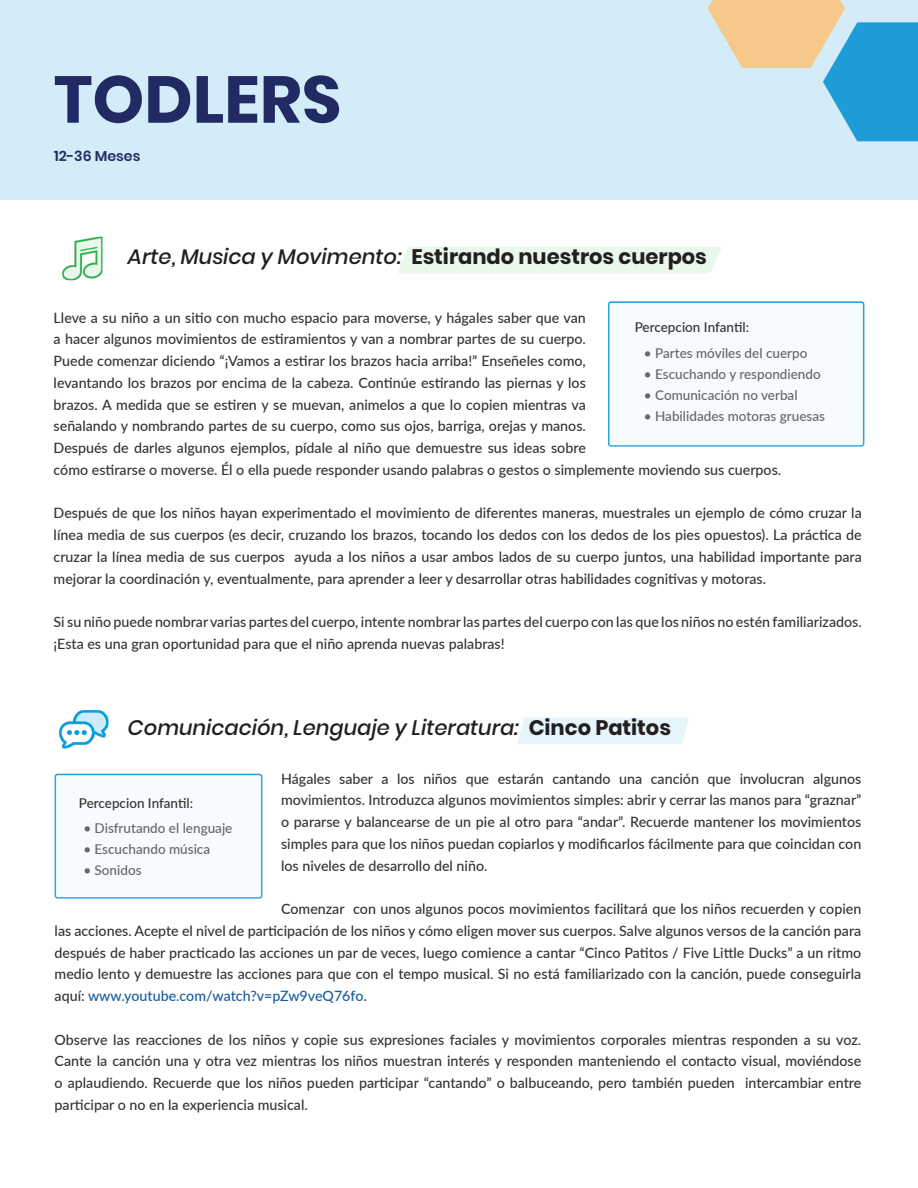
<style>
.page{position:relative;width:918px;height:1188px;background:#fff}
.page>*{position:absolute;margin:0;border:0;box-sizing:border-box;transform-origin:0 0}
.t1{font:700 66px "Poppins";color:#222a64}
.t2{font:700 21px "Poppins";color:#231f20}
.t3{font:italic 500 21px "Poppins";color:#231f20}
.t4{font:500 14.25px/21.8px "Lato";color:#333;text-align:justify}
.t5{font:600 14.25px "Poppins";color:#232c64}
.t6{font:500 13.5px "Lato";color:#656666}
.t7{font:500 13.5px "Lato";color:#323332}
.s1{font-weight:500;font-style:italic}
.s2{font-weight:700;font-style:normal}
.s3{color:#175d9e}
</style>
<div class="page">
<div style="left:0;top:0;width:918px;height:200px;background:#d4ecf7"></div>
<svg style="left:708px;top:0;width:210px;height:141px"></svg>
<div style="left:398px;top:247px;width:323px;height:26px;background:#eaf8ec"></div>
<div style="left:518px;top:718px;width:171px;height:26px;background:#e6f5fc"></div>
<div style="left:609px;top:303px;width:255px;height:144px;background:#f6fbfd;border-radius:2px"></div>
<div style="left:55px;top:775px;width:207px;height:124px;background:#f6fbfd;border-radius:2px"></div>
<img style="left:62px;top:237px;width:41px;height:43px">
<img style="left:59px;top:710px;width:50px;height:39px">
<h1 class="t1" style="left:54px;top:61px;width:289px">TODLERS</h1>
<p class="t5" style="left:54px;top:148px;width:88px">12-36 Meses</p>
<h2 class="t2" style="left:128px;top:244px;width:581px"><span class="s1">Arte, Musica y Movimento:</span> Estirando nuestros cuerpos</h2>
<p class="t4" style="left:54px;top:306px;width:729px;text-align:left">Lleve a su niño a un sitio con mucho espacio para moverse, y hágales saber que van<br>a hacer algunos movimientos de estiramientos y van a nombrar partes de su cuerpo.<br>Puede comenzar diciendo “¡Vamos a estirar los brazos hacia arriba!” Enseñeles como,<br>levantando los brazos por encima de la cabeza. Continúe estirando las piernas y los<br>brazos. A medida que se estiren y se muevan, animelos a que lo copien mientras va<br>señalando y nombrando partes de su cuerpo, como sus ojos, barriga, orejas y manos.<br>Después de darles algunos ejemplos, pídale al niño que demuestre sus ideas sobre<br>cómo estirarse o moverse. Él o ella puede responder usando palabras o gestos o simplemente moviendo sus cuerpos.</p>
<p class="t4" style="left:54px;top:502px;width:810px">Después de que los niños hayan experimentado el movimiento de diferentes maneras, muestrales un ejemplo de cómo cruzar la línea media de sus cuerpos (es decir, cruzando los brazos, tocando los dedos con los dedos de los pies opuestos). La práctica de cruzar la línea media de sus cuerpos ayuda a los niños a usar ambos lados de su cuerpo juntos, una habilidad importante para mejorar la coordinación y, eventualmente, para aprender a leer y desarrollar otras habilidades cognitivas y motoras.</p>
<p class="t4" style="left:54px;top:610px;width:810px">Si su niño puede nombrar varias partes del cuerpo, intente nombrar las partes del cuerpo con las que los niños no estén familiarizados. ¡Esta es una gran oportunidad para que el niño aprenda nuevas palabras!</p>
<p class="t7" style="left:635px;top:317px;width:116px">Percepcion Infantil:</p>
<p class="t6" style="left:644px;top:343px;width:165px">• Partes móviles del cuerpo</p>
<p class="t6" style="left:644px;top:364px;width:178px">• Escuchando y respondiendo</p>
<p class="t6" style="left:644px;top:385px;width:155px">• Comunicación no verbal</p>
<p class="t6" style="left:644px;top:406px;width:183px">• Habilidades motoras gruesas</p>
<h2 class="t3" style="left:128px;top:715px;width:545px">Comunicación, Lenguaje y Literatura: <span class="s2">Cinco Patitos</span></h2>
<p class="t4" style="left:281px;top:767px;width:582px">Hágales saber a los niños que estarán cantando una canción que involucran algunos movimientos. Introduzca algunos movimientos simples: abrir y cerrar las manos para “graznar” o pararse y balancearse de un pie al otro para “andar”. Recuerde mantener los movimientos simples para que los niños puedan copiarlos y modificarlos fácilmente para que coincidan con los niveles de desarrollo del niño.</p>
<p class="t4" style="left:55px;top:898px;width:808px;text-indent:227px">Comenzar con unos algunos pocos movimientos facilitará que los niños recuerden y copien las acciones. Acepte el nivel de participación de los niños y cómo eligen mover sus cuerpos. Salve algunos versos de la canción para después de haber practicado las acciones un par de veces, luego comience a cantar “Cinco Patitos / Five Little Ducks” a un ritmo medio lento y demuestre las acciones para que con el tempo musical. Si no está familiarizado con la canción, puede conseguirla aquí: <span class="s3">www.youtube.com/watch?v=pZw9veQ76fo</span>.</p>
<p class="t4" style="left:55px;top:1028px;width:808px">Observe las reacciones de los niños y copie sus expresiones faciales y movimientos corporales mientras responden a su voz.<br>Cante la canción una y otra vez mientras los niños muestran interés y responden manteniendo el contacto visual, moviéndose o aplaudiendo. Recuerde que los niños pueden participar “cantando” o balbuceando, pero también pueden intercambiar entre participar o no en la experiencia musical.</p>
<p class="t7" style="left:79px;top:793px;width:116px">Percepcion Infantil:</p>
<p class="t6" style="left:83px;top:818px;width:151px">• Disfrutando el lenguaje</p>
<p class="t6" style="left:83px;top:839px;width:128px">• Escuchando música</p>
<p class="t6" style="left:83px;top:860px;width:60px">• Sonidos</p>
</div>
